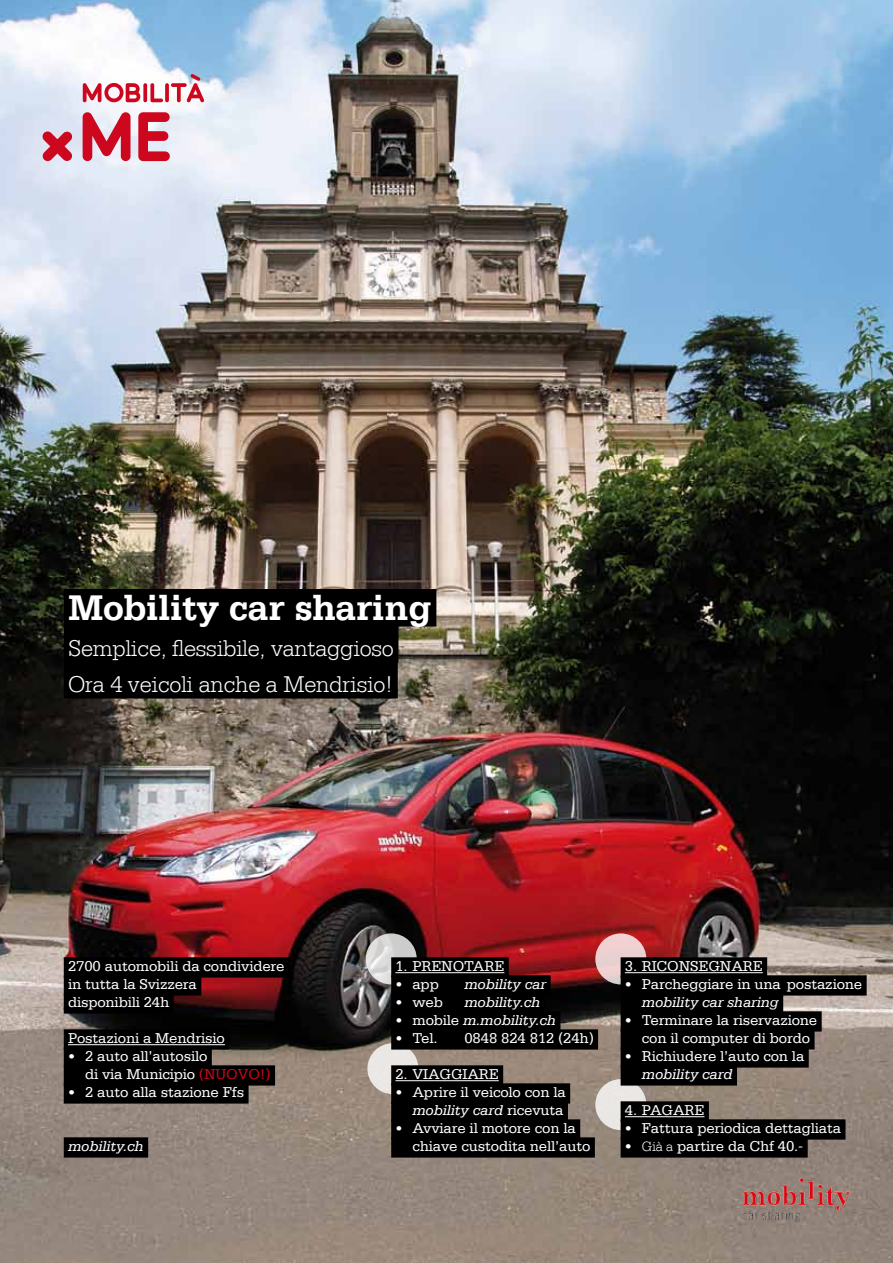
<style>
.page{position:relative;width:893px;height:1263px;background:#fff}
.page>*{position:absolute;margin:0;border:0;box-sizing:border-box;transform-origin:0 0}
.t1{font:700 37.5px "Serifa LT";letter-spacing:-.01em;color:#fff}
.t2{font:300 24px/36px "Serifa LT";letter-spacing:-.01em;color:#fff}
.t3{font:15px/18px "Serifa LT";letter-spacing:-.01em;color:#fff}
.t4{font:italic 15px "Serifa LT";letter-spacing:-.01em;color:#fff}
.s1{font-weight:300;font-size:14.25px}
.s2{color:#cd071e}
.s3{font-weight:300;font-style:normal;font-size:14.25px}
.s4{font-style:normal}
.s5{font-style:italic}
</style>
<div class="page">
<img style="left:0;top:0;width:893px;height:1263px">
<svg style="left:42px;top:74px;width:162px;height:87px"></svg>
<div style="left:64px;top:957px;width:225px;height:20px;background:#000"></div>
<div style="left:64px;top:975px;width:137px;height:20px;background:#000"></div>
<div style="left:64px;top:993px;width:110px;height:20px;background:#000"></div>
<div style="left:64px;top:1029px;width:165px;height:20px;background:#000"></div>
<hr style="left:68px;top:1044px;width:157px;height:1px;background:#fff">
<div style="left:64px;top:1047px;width:148px;height:20px;background:#000"></div>
<div style="left:64px;top:1065px;width:211px;height:20px;background:#000"></div>
<div style="left:64px;top:1083px;width:185px;height:20px;background:#000"></div>
<div style="left:64px;top:1137px;width:84px;height:20px;background:#000"></div>
<svg style="left:366px;top:933px;width:51px;height:51px"></svg>
<div style="left:367px;top:1043px;width:51px;height:51px;background:#ebe7e4;border-radius:50%"></div>
<svg style="left:595px;top:933px;width:51px;height:51px;background:#e8caca"></svg>
<svg style="left:595px;top:1079px;width:51px;height:51px"></svg>
<div style="left:391px;top:957px;width:118px;height:20px;background:#000"></div>
<hr style="left:395px;top:972px;width:109px;height:1px;background:#fff">
<div style="left:391px;top:975px;width:160px;height:20px;background:#000"></div>
<div style="left:391px;top:993px;width:154px;height:20px;background:#000"></div>
<div style="left:391px;top:1011px;width:169px;height:20px;background:#000"></div>
<div style="left:391px;top:1029px;width:207px;height:20px;background:#000"></div>
<div style="left:391px;top:1065px;width:112px;height:20px;background:#000"></div>
<hr style="left:395px;top:1080px;width:104px;height:1px;background:#fff">
<div style="left:391px;top:1083px;width:179px;height:20px;background:#000"></div>
<div style="left:391px;top:1101px;width:177px;height:20px;background:#000"></div>
<div style="left:391px;top:1119px;width:189px;height:20px;background:#000"></div>
<div style="left:391px;top:1137px;width:204px;height:20px;background:#000"></div>
<div style="left:621px;top:957px;width:146px;height:20px;background:#000"></div>
<hr style="left:625px;top:972px;width:138px;height:1px;background:#fff">
<div style="left:621px;top:975px;width:246px;height:20px;background:#000"></div>
<div style="left:621px;top:993px;width:162px;height:20px;background:#000"></div>
<div style="left:621px;top:1011px;width:201px;height:20px;background:#000"></div>
<div style="left:621px;top:1029px;width:194px;height:20px;background:#000"></div>
<div style="left:621px;top:1047px;width:188px;height:20px;background:#000"></div>
<div style="left:621px;top:1065px;width:116px;height:20px;background:#000"></div>
<div style="left:621px;top:1101px;width:88px;height:20px;background:#000"></div>
<hr style="left:625px;top:1116px;width:79px;height:1px;background:#fff">
<div style="left:621px;top:1119px;width:224px;height:20px;background:#000"></div>
<div style="left:621px;top:1137px;width:187px;height:20px;background:#000"></div>
<img style="left:740px;top:1176px;width:112px;height:47px">
<div style="left:64px;top:589px;width:372px;height:37px;background:#000"></div>
<div style="left:64px;top:625px;width:334px;height:37px;background:#000"></div>
<div style="left:64px;top:661px;width:334px;height:37px;background:#000"></div>
<h1 class="t1" style="left:68px;top:586px;width:365px">Mobility car sharing</h1>
<h2 class="t2" style="left:68px;top:630px;width:327px">Semplice, flessibile, vantaggioso<br>Ora 4 veicoli anche a Mendrisio!</h2>
<p class="t3" style="left:68px;top:957px;width:218px">2700 automobili da condividere in tutta la Svizzera<br>disponibili 24h</p>
<p class="t3" style="left:68px;top:1029px;width:158px">Postazioni a Mendrisio</p>
<p class="t3" style="left:85px;top:1047px;width:187px;text-indent:-17px"><span class="s1">•</span> 2 auto all’autosilo<br>di via Municipio <span class="s2">(NUOVO!)</span></p>
<p class="t3" style="left:68px;top:1083px;width:178px"><span class="s1">•</span> 2 auto alla stazione Ffs</p>
<p class="t4" style="left:68px;top:1138px;width:77px">mobility.ch</p>
<p class="t3" style="left:395px;top:957px;width:110px">1. PRENOTARE</p>
<p class="t3" style="left:395px;top:975px;width:45px"><span class="s1">•</span> app</p>
<p class="t4" style="left:464px;top:976px;width:83px">mobility car</p>
<p class="t3" style="left:395px;top:993px;width:49px"><span class="s1">•</span> web</p>
<p class="t4" style="left:464px;top:994px;width:77px">mobility.ch</p>
<p class="t4" style="left:395px;top:1012px;width:162px"><span class="s3">•</span> <span class="s4">mobile</span> m.mobility.ch</p>
<p class="t3" style="left:395px;top:1029px;width:44px"><span class="s1">•</span> Tel.</p>
<p class="t3" style="left:464px;top:1029px;width:131px">0848 824 812 (24h)</p>
<p class="t3" style="left:395px;top:1065px;width:105px">2. VIAGGIARE</p>
<p class="t3" style="left:395px;top:1083px;width:172px;text-align:right"><span class="s1">•</span> Aprire il veicolo con la <span class="s5">mobility card</span> ricevuta</p>
<p class="t3" style="left:412px;top:1119px;width:179px;text-indent:-17px"><span class="s1">•</span> Avviare il motore con la chiave custodita nell’auto</p>
<p class="t3" style="left:625px;top:957px;width:139px">3. RICONSEGNARE</p>
<p class="t3" style="left:642px;top:975px;width:222px;text-indent:-17px"><span class="s1">•</span> Parcheggiare in una postazione <span class="s5">mobility car sharing</span></p>
<p class="t3" style="left:642px;top:1011px;width:177px;text-indent:-17px"><span class="s1">•</span> Terminare la riservazione con il computer di bordo</p>
<p class="t3" style="left:642px;top:1047px;width:164px;text-indent:-17px"><span class="s1">•</span> Richiudere l’auto con la <span class="s5">mobility card</span></p>
<p class="t3" style="left:625px;top:1101px;width:81px">4. PAGARE</p>
<p class="t3" style="left:625px;top:1119px;width:218px"><span class="s1">•</span> Fattura periodica dettagliata</p>
<p class="t3" style="left:625px;top:1137px;width:180px"><span class="s1">• Già a</span> partire da Chf 40.-</p>
</div>
